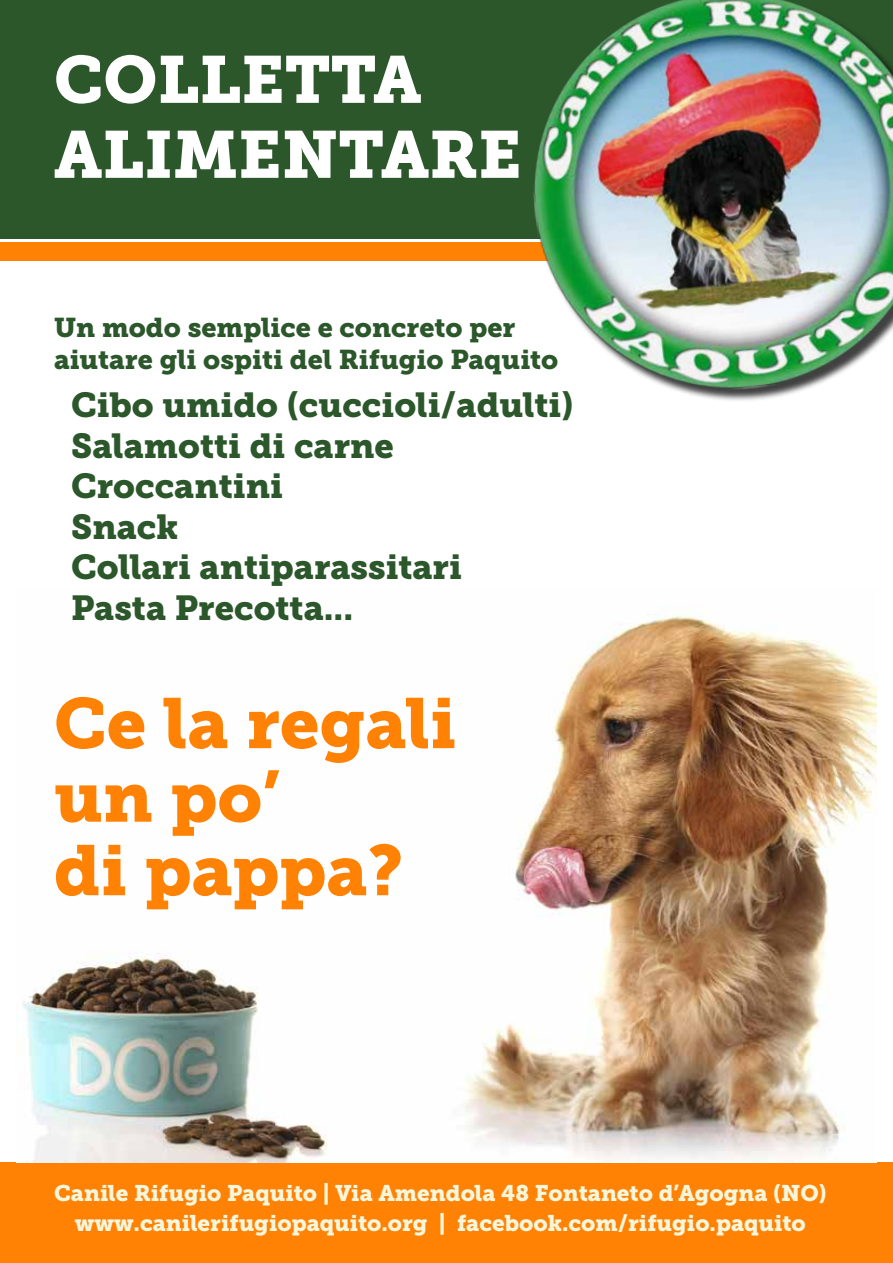
<style>
.page{position:relative;width:893px;height:1263px;background:#fff}
.page>*{position:absolute;margin:0;border:0;box-sizing:border-box;transform-origin:0 0}
.t1{font:70.5px/73.5px "Museo Slab 900";color:#ff8204}
.t2{font:66px/75px "Museo Slab 900";color:#fff}
.t3{font:34.5px/40.5px "Museo Slab 900";color:#2b572b}
.t4{font:27px/32.4px "Museo Slab 900";color:#2b572b}
.t5{font:22.5px/30px "Museo Slab 900";color:#f6f6db;text-align:center}
</style>
<div class="page">
<div style="left:0;top:0;width:893px;height:238px;background:#2b572b"></div>
<div style="left:0;top:242px;width:893px;height:19px;background:#ff8204"></div>
<div style="left:0;top:1162px;width:893px;height:101px;background:#ff8204"></div>
<img style="left:16px;top:614px;width:860px;height:548px">
<img style="left:511px;top:0;width:382px;height:401px">
<h2 class="t2" style="left:54px;top:43px;width:469px">COLLETTA<br>ALIMENTARE</h2>
<p class="t4" style="left:54px;top:311px;width:506px">Un modo semplice e concreto per aiutare gli ospiti del Rifugio Paquito</p>
<h3 class="t3" style="left:71px;top:385px;width:504px">Cibo umido (cuccioli/adulti)<br>Salamotti di carne<br>Croccantini<br>Snack<br>Collari antiparassitari<br>Pasta Precotta...</h3>
<h1 class="t1" style="left:54px;top:687px;width:404px">Ce la regali un po’<br>di pappa?</h1>
<p class="t5" style="left:54px;top:1178px;width:774px">Canile Rifugio Paquito | Via Amendola 48 Fontaneto d’Agogna (NO) www.canilerifugiopaquito.org | facebook.com/rifugio.paquito</p>
</div>
